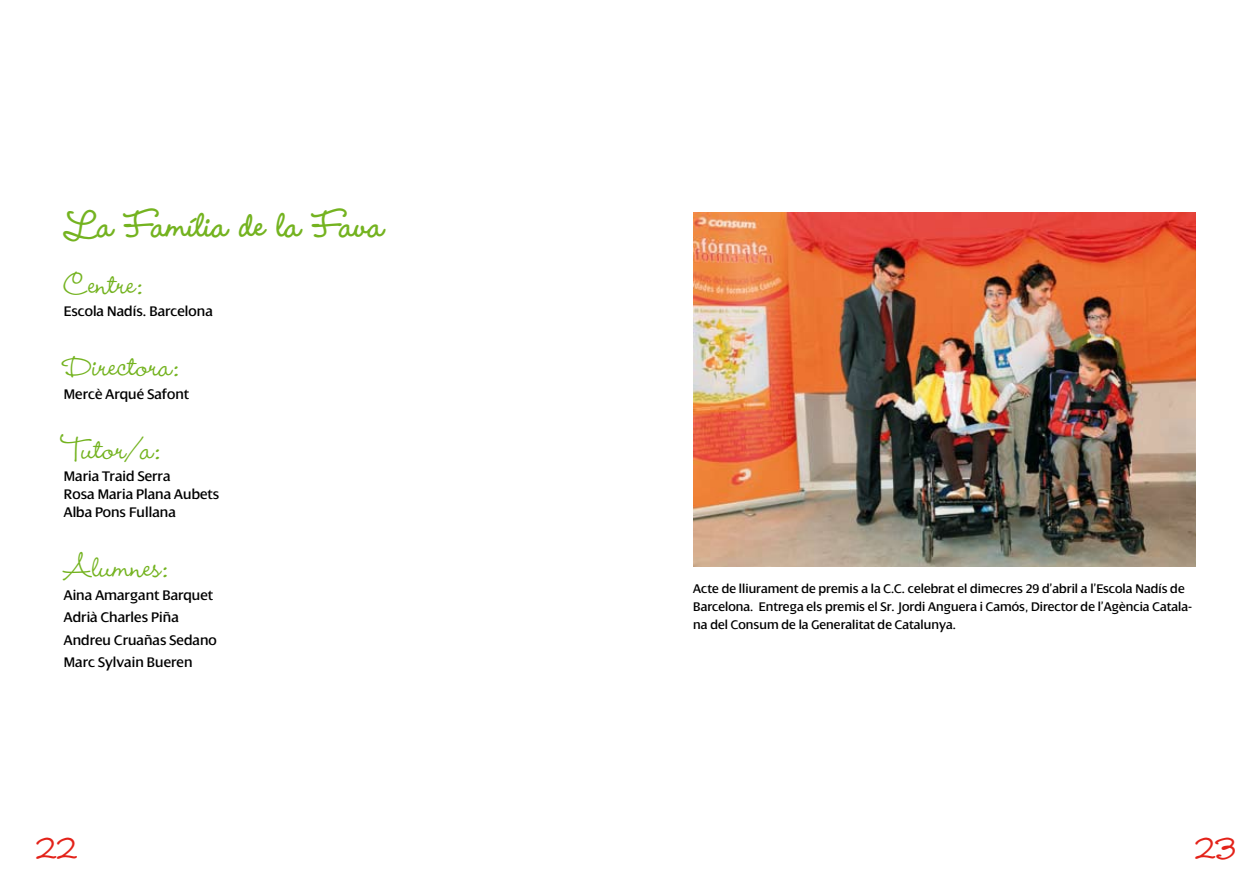
<style>
.page{position:relative;width:1259px;height:893px;background:#fff}
.page>*{position:absolute;margin:0;border:0;box-sizing:border-box;transform-origin:0 0}
.t1{font:700 45px "Wendy LP Std";color:#74b320}
.t2{font:500 37.5px "Wendy LP Std";color:#74b320}
.t3{font:700 37.5px "Wendy LP Std";color:#e32219}
.t4{font:15px/22.5px "Dialog";color:#000}
.t5{font:13.5px/18px "Dialog";color:#000}
</style>
<div class="page">
<img style="left:693px;top:213px;width:502px;height:354px">
<h1 class="t1" style="left:64px;top:198px;width:322px">La Família de la Fava</h1>
<h2 class="t2" style="left:64px;top:263px;width:81px">Centre:</h2>
<p class="t4" style="left:64px;top:300px;width:150px">Escola Nadís. Barcelona</p>
<h2 class="t2" style="left:64px;top:345px;width:117px">Directora:</h2>
<p class="t4" style="left:64px;top:383px;width:127px">Mercè Arqué Safont</p>
<h2 class="t2" style="left:64px;top:428px;width:98px">Tutor/a:</h2>
<p class="t4" style="left:64px;top:467px;width:157px;line-height:18px">Maria Traid Serra<br>Rosa Maria Plana Aubets<br>Alba Pons Fullana</p>
<h2 class="t2" style="left:64px;top:546px;width:106px">Alumnes:</h2>
<p class="t4" style="left:64px;top:584px;width:155px">Aina Amargant Barquet<br>Adrià Charles Piña<br>Andreu Cruañas Sedano<br>Marc Sylvain Bueren</p>
<p class="t5" style="left:693px;top:580px;width:500px">Acte de lliurament de premis a la C.C. celebrat el dimecres 29 d’abril a l’Escola Nadís de<br>Barcelona. Entrega els premis el Sr. Jordi Anguera i Camós, Director de l’Agència Catala&shy;na del Consum de la Generalitat de Catalunya.</p>
<h2 class="t3" style="left:36px;top:826px;width:43px">22</h2>
<h2 class="t3" style="left:1195px;top:826px;width:43px">23</h2>
</div>
